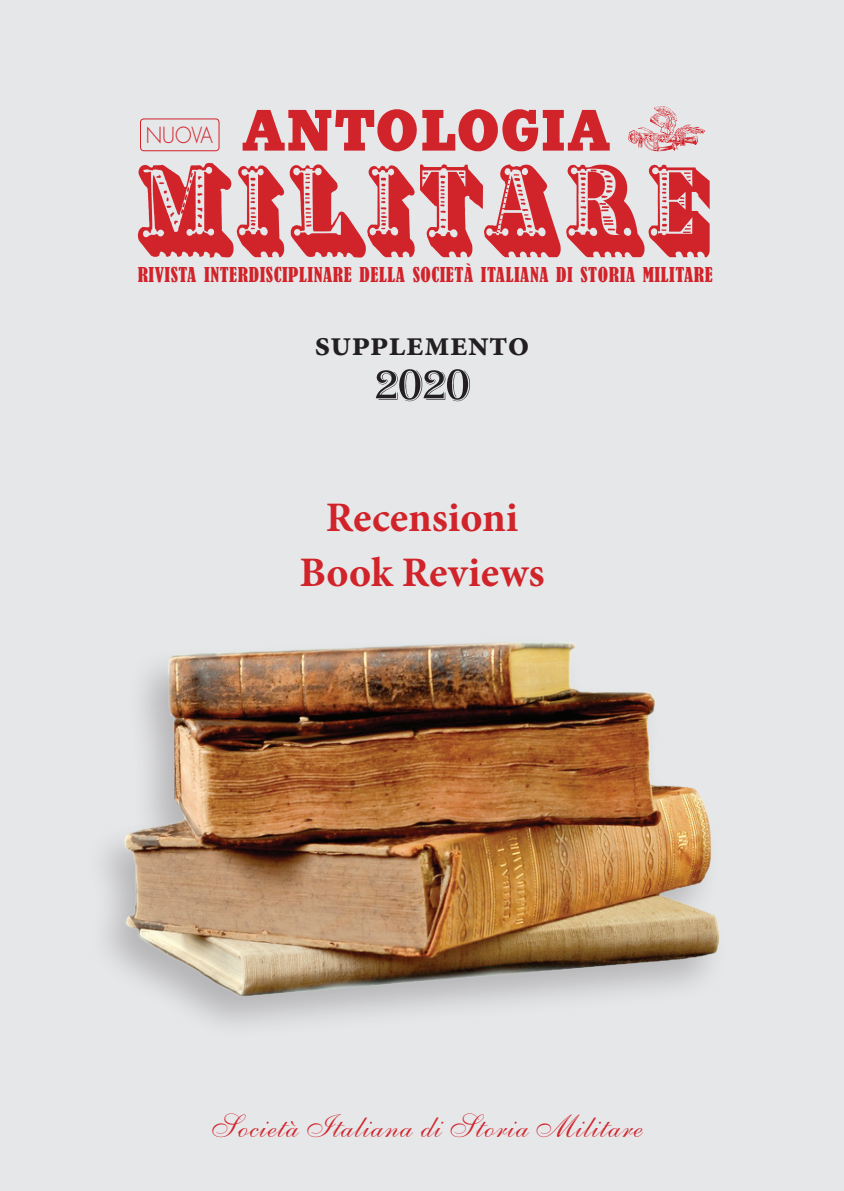
<style>
.page{position:relative;width:844px;height:1191px;background:#fff}
.page>*{position:absolute;margin:0;border:0;box-sizing:border-box;transform-origin:0 0}
.t1{font:700 42px/54.2px "Minion Pro";letter-spacing:.005em;color:#d1232a;text-align:center}
.t2{font:700 35px "Minion Pro";color:#231f20}
.t3{font:32.38px "Shelley Allegro Script";letter-spacing:.03em;color:#d1232a}
.t4{font:300 21.53px "Futura";color:#d1232a;scale:.9 1}
.t5{font:condensed 19.25px "Bernard";letter-spacing:.03em;color:#d1232a}
</style>
<div class="page">
<div style="left:0;top:0;width:843px;height:1191px;background:#e6e7e9"></div>
<img style="left:137px;top:162px;width:573px;height:96px">
<img style="left:242px;top:109px;width:368px;height:43px">
<div style="left:140px;top:118px;width:79px;height:33px;border:1px solid #d1232a;border-radius:3px"></div>
<img style="left:628px;top:106px;width:78px;height:46px">
<img style="left:375px;top:369px;width:95px;height:33px">
<div style="left:82px;top:634px;width:647px;height:407px;background:#231f20;opacity:.25"></div>
<img style="left:123px;top:642px;width:597px;height:356px">
<p class="t4" style="left:146px;top:121px;width:76px">NUOVA</p>
<p class="t5" style="left:138px;top:264px;width:576px">RIVISTA INTERDISCIPLINARE DELLA SOCIETÀ ITALIANA DI STORIA MILITARE</p>
<h2 class="t2" style="left:314px;top:319px;width:216px">supplemento</h2>
<h1 class="t1" style="left:299px;top:490px;width:247px">Recensioni<br>Book Reviews</h1>
<h3 class="t3" style="left:206px;top:1107px;width:432px">Società Italiana di Storia Militare</h3>
</div>
